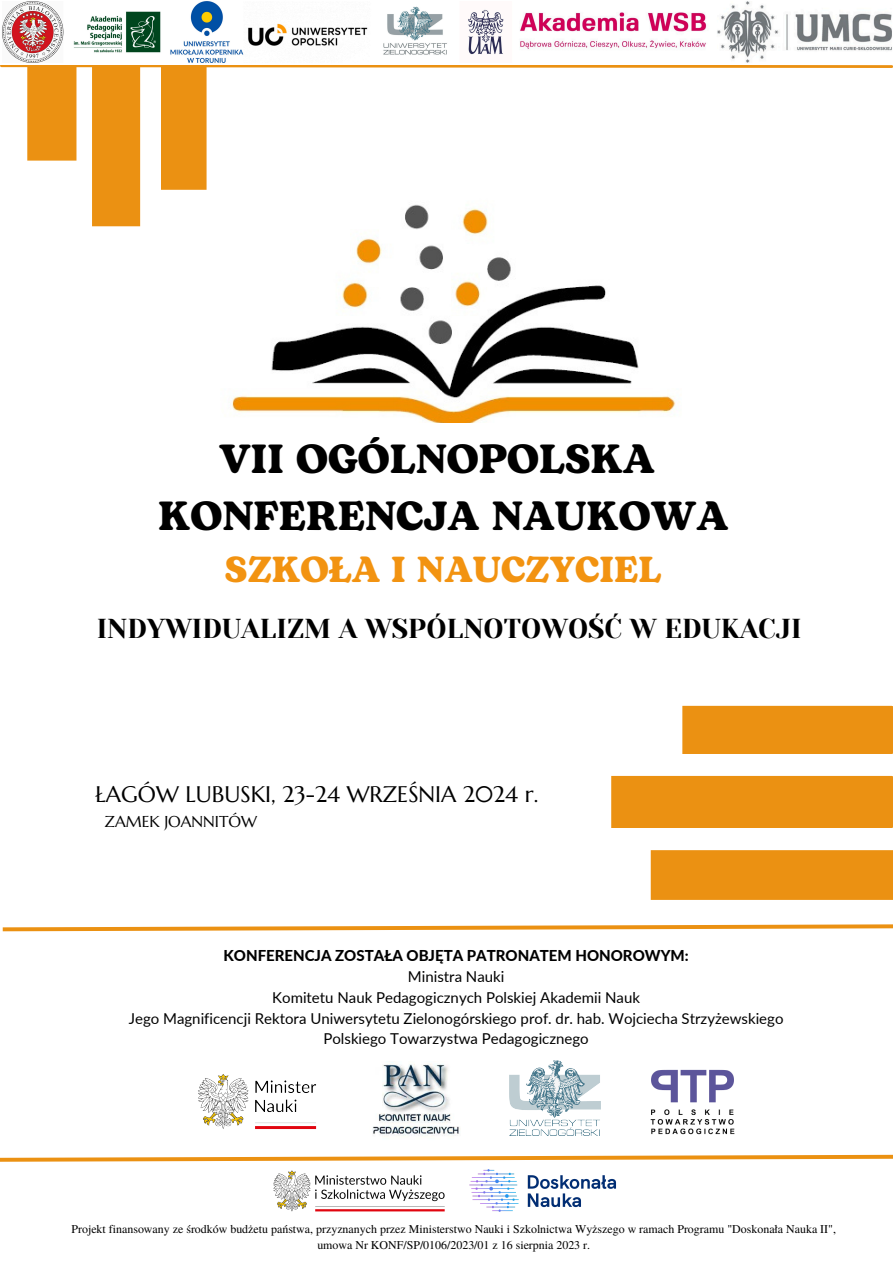
<style>
.page{position:relative;width:893px;height:1263px;background:#fff}
.page>*{position:absolute;margin:0;border:0;box-sizing:border-box;transform-origin:0 0}
.t1{font:700 40.65px/56.8px "Bogart";color:#000;text-align:center}
.t2{font:700 36.15px "Bogart";color:#f29311}
.t3{font:27.3px "Yeseva One";color:#000}
.t4{font:22.5px "Marcellus";color:#000}
.t5{font:15.75px "Marcellus";color:#000}
.t6{font:15px/20.9px "Lato";color:#000;text-align:center}
.t7{font:11.93px/16.4px "Te X Gyre Termes";color:#000;text-align:center}
.s1{font-weight:800}
</style>
<div class="page">
<svg style="left:0;top:1154px;width:893px;height:8px"></svg>
<svg style="left:0;top:65px;width:893px;height:161px"></svg>
<img style="left:206px;top:190px;width:499px;height:232px">
<div style="left:682px;top:706px;width:211px;height:48px;background:#eb9112"></div>
<div style="left:611px;top:776px;width:282px;height:52px;background:#eb9112"></div>
<div style="left:651px;top:850px;width:242px;height:50px;background:#eb9112"></div>
<svg style="left:2px;top:924px;width:891px;height:8px"></svg>
<img style="left:2px;top:1px;width:890px;height:62px">
<img style="left:265px;top:1161px;width:183px;height:51px">
<img style="left:448px;top:1154px;width:190px;height:58px">
<img style="left:372px;top:1061px;width:87px;height:75px">
<img style="left:650px;top:1069px;width:85px;height:66px">
<img style="left:509px;top:1061px;width:92px;height:74px">
<img style="left:198px;top:1074px;width:119px;height:55px">
<p class="t1" style="left:158px;top:432px;width:571px">VII OGÓLNOPOLSKA<br>KONFERENCJA NAUKOWA</p>
<p class="t2" style="left:225px;top:544px;width:438px">SZKOŁA I NAUCZYCIEL</p>
<p class="t3" style="left:97px;top:613px;width:706px">INDYWIDUALIZM A WSPÓLNOTOWOŚĆ W EDUKACJI</p>
<p class="t4" style="left:96px;top:780px;width:444px">ŁAGÓW LUBUSKI, 23-24 WRZEŚNIA 2024 r.</p>
<p class="t5" style="left:105px;top:811px;width:154px">ZAMEK JOANNITÓW</p>
<p class="t6" style="left:129px;top:945px;width:656px"><span class="s1">KONFERENCJA ZOSTAŁA OBJĘTA PATRONATEM HONOROWYM:<br></span>Ministra Nauki<br>Komitetu Nauk Pedagogicznych Polskiej Akademii Nauk<br>Jego Magnificencji Rektora Uniwersytetu Zielonogórskiego prof. dr. hab. Wojciecha Strzyżewskiego Polskiego Towarzystwa Pedagogicznego</p>
<p class="t7" style="left:71px;top:1220px;width:766px">Projekt finansowany ze środków budżetu państwa, przyznanych przez Ministerstwo Nauki i Szkolnictwa Wyższego w ramach Programu "Doskonała Nauka II", umowa Nr KONF/SP/0106/2023/01 z 16 sierpnia 2023 r.</p>
</div>
